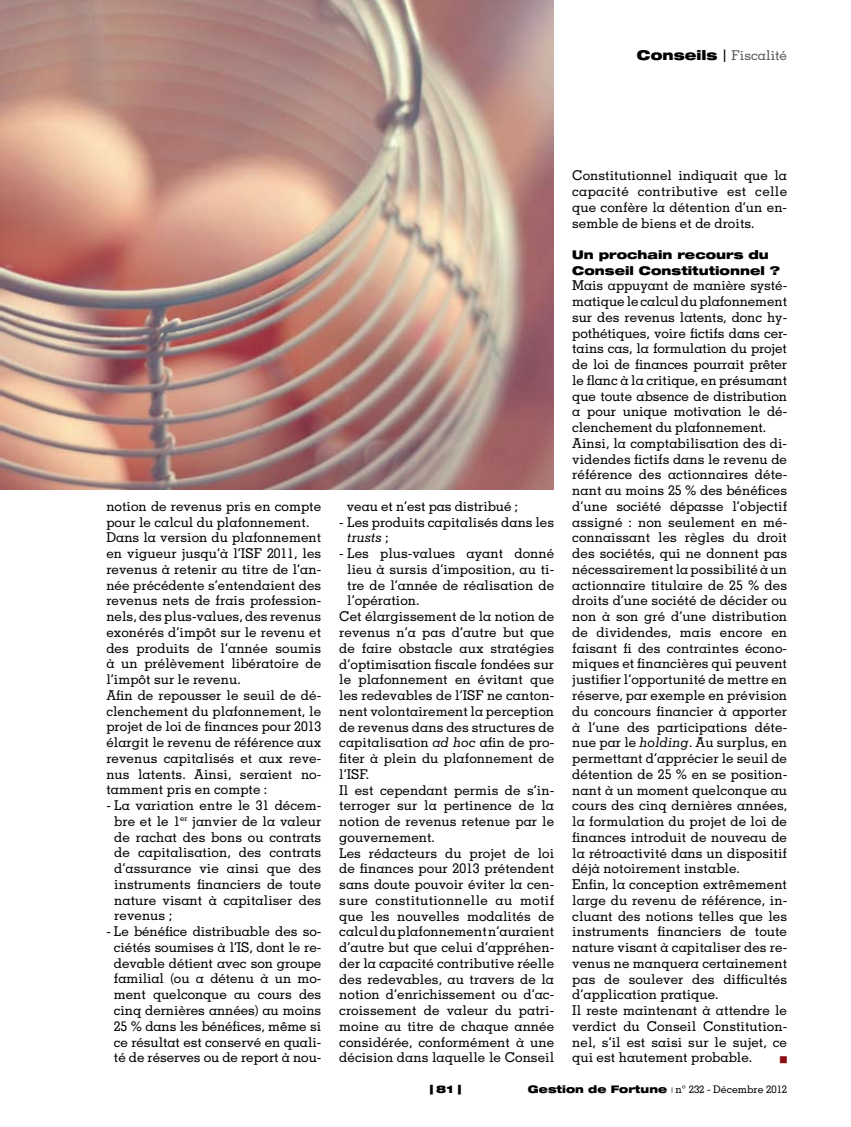
<style>
.page{position:relative;width:851px;height:1127px;background:#fff}
.page>*{position:absolute;margin:0;border:0;box-sizing:border-box;transform-origin:0 0}
.t1{font:500 13.5px/15.8px "Memphis";color:#000}
.t2{font:500 13.5px "Memphis";letter-spacing:.02em;color:#000}
.t3{font:500 13.5px "Memphis";color:#58585a}
.t4{font:900 expanded 12px/15.8px "Helvetica Neue";color:#000}
.t5{font:500 10.5px "Memphis";color:#000}
.t6{font:900 expanded 10.5px "Helvetica Neue";color:#000}
.t7{font:7.5px "Zapf Dingbats IT Cby BT";color:#8b0e13}
.s1{font-family:"Helvetica Neue";font-weight:900;font-stretch:expanded;color:#000}
.s2{font-style:italic}
.s3{font-family:"Helvetica Neue";font-weight:900;font-stretch:expanded}
</style>
<div class="page">
<img style="left:0;top:0;width:553px;height:489px">
<p class="t3" style="left:637px;top:46px;width:152px"><span class="s1">Conseils</span> Fiscalité</p>
<p class="t1" style="left:106px;top:498px;width:216px">notion de revenus pris en compte pour le calcul du plafonnement.<br>Dans la version du plafonnement en vigueur jusqu’à l’ISF 2011, les revenus à retenir au titre de l’an&shy;née précédente s’entendaient des revenus nets de frais profession&shy;nels, des plus-values, des revenus exonérés d’impôt sur le revenu et des produits de l’année soumis à un prélèvement libératoire de l’impôt sur le revenu.<br>Afin de repousser le seuil de dé&shy;clenchement du plafonnement, le projet de loi de finances pour 2013 élargit le revenu de référence aux revenus capitalisés et aux reve&shy;nus latents. Ainsi, seraient no&shy;tamment pris en compte :</p>
<p class="t1" style="left:114px;top:797px;width:208px;text-align:justify;text-indent:-8px">- La variation entre le 31 décem&shy;bre et le 1<sup>er</sup> janvier de la valeur de rachat des bons ou contrats de capitalisation, des contrats d’assurance vie ainsi que des instruments financiers de toute nature visant à capitaliser des revenus ;</p>
<p class="t1" style="left:106px;top:923px;width:216px;text-align:center">- Le bénéfice distribuable des so&shy;ciétés soumises à l’IS, dont le re&shy;devable détient avec son groupe familial (ou a détenu à un mo&shy;ment quelconque au cours des cinq dernières années) au moins<br>25 % dans les bénéfices, même si ce résultat est conservé en quali&shy;té de réserves ou de report à nou-</p>
<p class="t1" style="left:347px;top:498px;width:172px">veau et n’est pas distribué ;</p>
<p class="t1" style="left:347px;top:514px;width:208px;text-indent:-8px">- Les produits capitalisés dans les <span class="s2">trusts</span> ;</p>
<p class="t1" style="left:339px;top:545px;width:216px">- Les plus-values ayant donné</p>
<p class="t1" style="left:347px;top:561px;width:208px">lieu à sursis d’imposition, au ti-</p>
<p class="t1" style="left:347px;top:577px;width:208px">tre de l’année de réalisation de</p>
<p class="t1" style="left:347px;top:593px;width:74px">l’opération.</p>
<p class="t1" style="left:339px;top:608px;width:216px">Cet élargissement de la notion de</p>
<p class="t1" style="left:339px;top:624px;width:216px">revenus n’a pas d’autre but que</p>
<p class="t1" style="left:339px;top:640px;width:216px">de faire obstacle aux stratégies</p>
<p class="t1" style="left:339px;top:656px;width:216px">d’optimisation fiscale fondées sur</p>
<p class="t1" style="left:339px;top:671px;width:216px">le plafonnement en évitant que</p>
<p class="t1" style="left:339px;top:687px;width:216px">les redevables de l’ISF ne canton-</p>
<p class="t1" style="left:339px;top:703px;width:216px">nent volontairement la perception</p>
<p class="t1" style="left:339px;top:719px;width:216px">de revenus dans des structures de</p>
<p class="t1" style="left:339px;top:734px;width:216px">capitalisation <span class="s2">ad hoc</span> afin de pro-</p>
<p class="t1" style="left:339px;top:750px;width:216px">fiter à plein du plafonnement de</p>
<p class="t1" style="left:339px;top:766px;width:31px">l’ISF.</p>
<p class="t1" style="left:339px;top:782px;width:216px">Il est cependant permis de s’in-</p>
<p class="t1" style="left:339px;top:797px;width:216px">terroger sur la pertinence de la</p>
<p class="t1" style="left:339px;top:813px;width:216px">notion de revenus retenue par le</p>
<p class="t1" style="left:339px;top:829px;width:97px">gouvernement.</p>
<p class="t1" style="left:339px;top:845px;width:216px">Les rédacteurs du projet de loi</p>
<p class="t1" style="left:339px;top:860px;width:216px">de finances pour 2013 prétendent</p>
<p class="t1" style="left:339px;top:876px;width:216px">sans doute pouvoir éviter la cen-</p>
<p class="t2" style="left:339px;top:892px;width:216px">sure constitutionnelle au motif</p>
<p class="t1" style="left:339px;top:908px;width:216px">que les nouvelles modalités de</p>
<p class="t1" style="left:339px;top:923px;width:216px">calcul du plafonnement n’auraient</p>
<p class="t1" style="left:339px;top:939px;width:216px">d’autre but que celui d’appréhen-</p>
<p class="t1" style="left:339px;top:955px;width:216px">der la capacité contributive réelle</p>
<p class="t1" style="left:339px;top:971px;width:216px">des redevables, au travers de la</p>
<p class="t1" style="left:339px;top:986px;width:216px">notion d’enrichissement ou d’ac-</p>
<p class="t1" style="left:339px;top:1002px;width:216px">croissement de valeur du patri-</p>
<p class="t1" style="left:339px;top:1018px;width:216px">moine au titre de chaque année</p>
<p class="t1" style="left:339px;top:1034px;width:216px">considérée, conformément à une</p>
<p class="t1" style="left:339px;top:1049px;width:216px">décision dans laquelle le Conseil</p>
<p class="t1" style="left:572px;top:167px;width:216px;text-align:justify">Constitutionnel indiquait que la capacité contributive est celle que confère la détention d’un en&shy;semble de biens et de droits.</p>
<p class="t4" style="left:572px;top:246px;width:209px">Un prochain recours du<br>Conseil Constitutionnel ?</p>
<p class="t1" style="left:572px;top:278px;width:216px">Mais appuyant de manière systé&shy;matique le calcul du plafonnement sur des revenus latents, donc hy&shy;pothétiques, voire fictifs dans cer&shy;tains cas, la formulation du projet de loi de finances pourrait prêter le flanc à la critique, en présumant que toute absence de distribution a pour unique motivation le dé&shy;clenchement du plafonnement.<br>Ainsi, la comptabilisation des di&shy;videndes fictifs dans le revenu de référence des actionnaires déte&shy;nant au moins 25 % des bénéfices d’une société dépasse l’objectif assigné : non seulement en mé&shy;connaissant les règles du droit des sociétés, qui ne donnent pas nécessairement la possibilité à un actionnaire titulaire de 25 % des droits d’une société de décider ou non à son gré d’une distribution de dividendes, mais encore en faisant fi des contraintes écono&shy;miques et financières qui peuvent justifier l’opportunité de mettre en réserve, par exemple en prévision du concours financier à apporter à l’une des participations déte&shy;nue par le <span class="s2">holding</span>. Au surplus, en permettant d’apprécier le seuil de détention de 25 % en se position&shy;nant à un moment quelconque au cours des cinq dernières années, la formulation du projet de loi de finances introduit de nouveau de la rétroactivité dans un dispositif déjà notoirement instable.<br>Enfin, la conception extrêmement large du revenu de référence, in&shy;cluant des notions telles que les instruments financiers de toute nature visant à capitaliser des re&shy;venus ne manquera certainement pas de soulever des difficultés d’application pratique.<br>Il reste maintenant à attendre le verdict du Conseil Constitution&shy;nel, s’il est saisi sur le sujet, ce qui est hautement probable.</p>
<p class="t7" style="left:779px;top:1056px;width:9px">■</p>
<p class="t6" style="left:436px;top:1082px;width:19px">81</p>
<p class="t5" style="left:528px;top:1083px;width:261px"><span class="s3">Gestion de Fortune</span> n° 232 - Décembre 2012</p>
</div>
